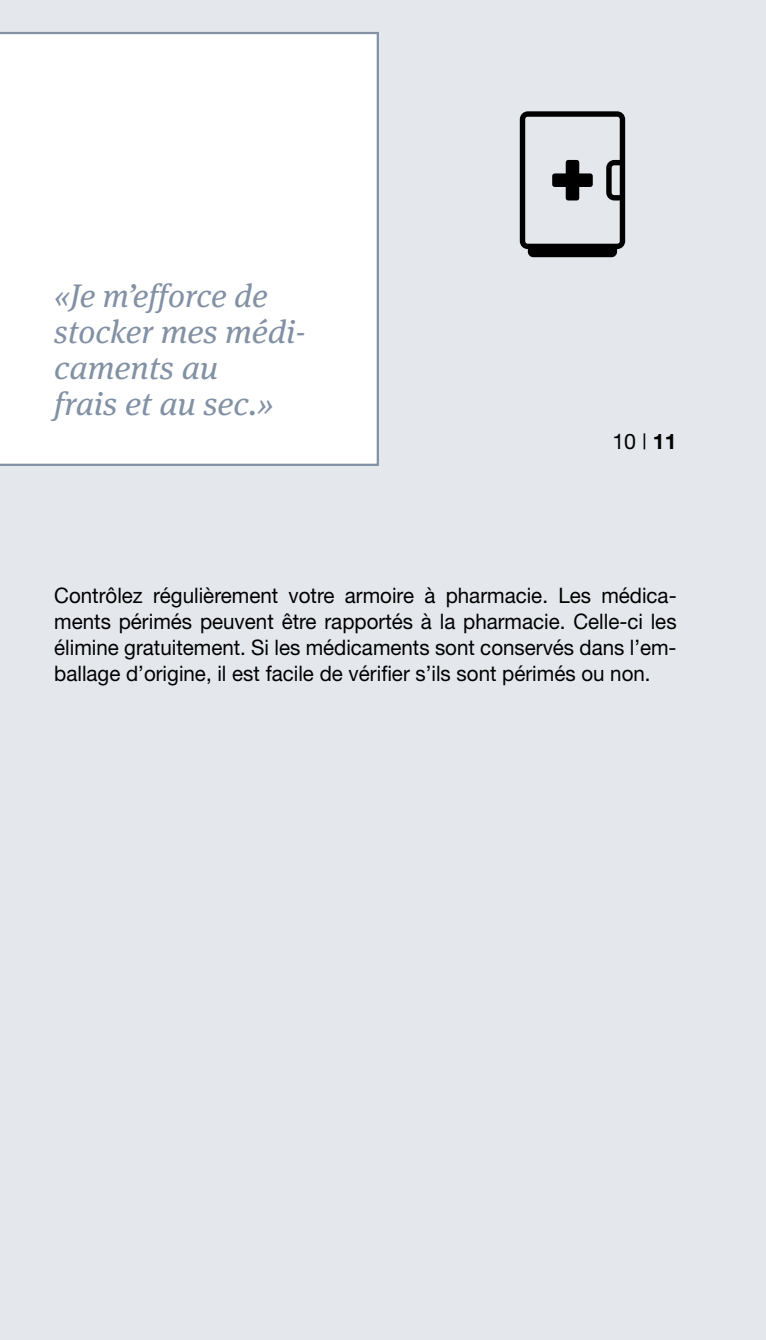
<style>
.page{position:relative;width:766px;height:1340px;background:#fff}
.page>*{position:absolute;margin:0;border:0;box-sizing:border-box;transform-origin:0 0}
.t1{font:270px "Poppi Medical One";color:#000}
.t2{font:italic 32.62px/36px "Meta Serif";color:#8391a5}
.t3{font:21.38px/25.9px "Helvetica Neue";color:#000;text-align:justify;scale:.96 1}
.t4{font:21.38px "Helvetica Neue";color:#000}
.s1{font-weight:700}
</style>
<div class="page">
<div style="left:0;top:0;width:765px;height:1339px;background:#e4e7ec"></div>
<div style="left:0;top:32px;width:379px;height:434px;background:#fff"></div>
<h2 class="t2" style="left:54px;top:274px;width:253px">«Je m’efforce de stocker mes médi&shy;caments au<br>frais et au sec.»</h2>
<h1 class="t1" style="left:492px;top:30px;width:161px">w</h1>
<p class="t4" style="left:612px;top:429px;width:66px">10 | <span class="s1">11</span></p>
<p class="t3" style="left:54px;top:582px;width:649px">Contrôlez régulièrement votre armoire à pharmacie. Les médica&shy;ments périmés peuvent être rapportés à la pharmacie. Celle-ci les élimine gratuitement. Si les médicaments sont conservés dans l’em&shy;ballage d’origine, il est facile de vérifier s’ils sont périmés ou non.</p>
</div>
